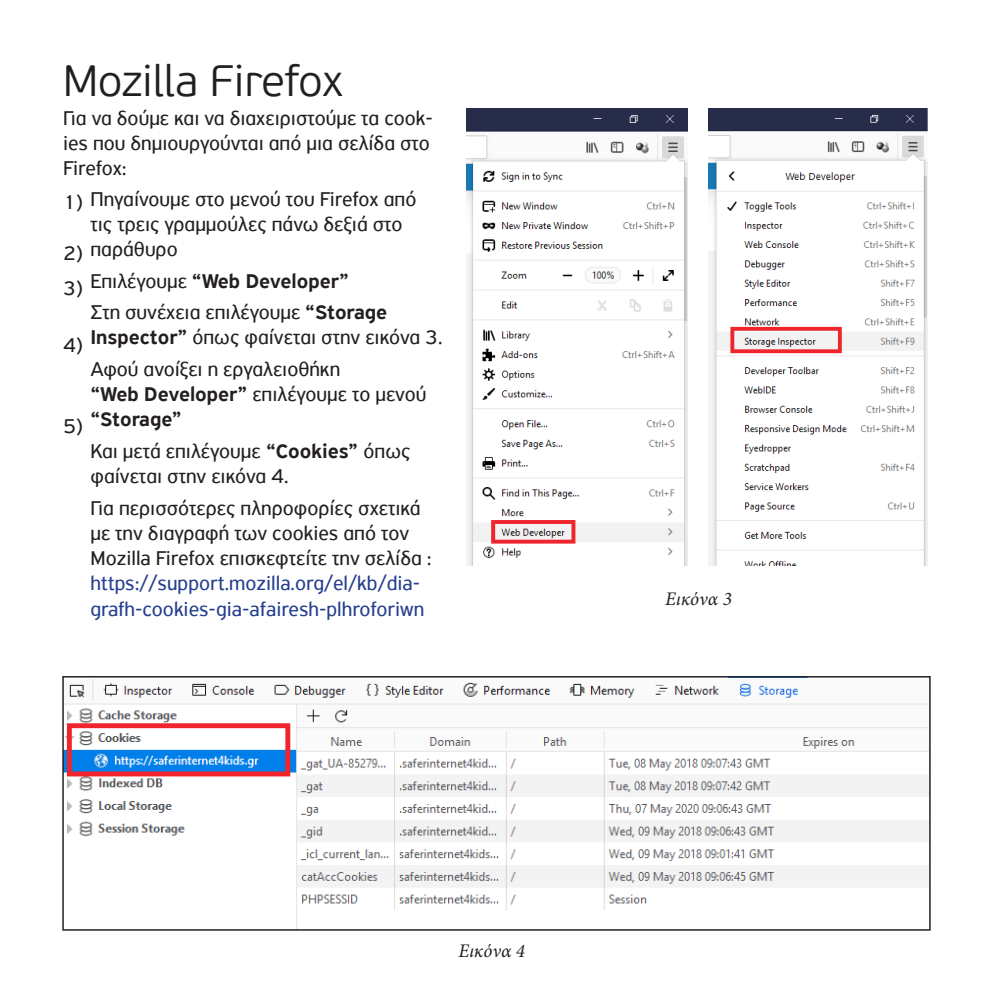
<style>
.page{position:relative;width:993px;height:993px;background:#fff}
.page>*{position:absolute;margin:0;border:0;box-sizing:border-box;transform-origin:0 0}
.t1{font:300 43.75px "PF Beau Sans Pro";color:#231f20}
.t2{font:21px/25.2px "PF Highway Sans Pro";color:#231f20}
.t3{font:21px/25.2px "PF Highway Sans Pro";color:#253f8e}
.t4{font:500 21px/25.2px "PF Highway Sans Pro";color:#231f20}
.t5{font:italic 19.25px "Minion Pro";letter-spacing:.005em;color:#231f20}
.s1{font-weight:400}
.s2{font-weight:500}
</style>
<div class="page">
<img style="left:466px;top:109px;width:221px;height:456px">
<img style="left:708px;top:109px;width:220px;height:456px">
<img style="left:64px;top:677px;width:864px;height:251px">
<div style="left:62px;top:675px;width:868px;height:255px;border:1px solid #231f20"></div>
<p class="t1" style="left:63px;top:56px;width:281px">Mozilla Firefox</p>
<p class="t2" style="left:63px;top:105px;width:371px">Για να δούμε και να διαχειριστούμε τα cook&shy;ies που δημιουργούνται από μια σελίδα στο<br>Firefox:</p>
<p class="t2" style="left:63px;top:189px;width:21px">1)</p>
<p class="t2" style="left:63px;top:240px;width:21px">2)</p>
<p class="t2" style="left:63px;top:275px;width:21px">3)</p>
<p class="t2" style="left:63px;top:332px;width:21px">4)</p>
<p class="t2" style="left:63px;top:413px;width:21px">5)</p>
<p class="t2" style="left:90px;top:186px;width:327px">Πηγαίνουμε στο μενού του Firefox από τις τρεις γραμμούλες πάνω δεξιά στο παράθυρο</p>
<p class="t4" style="left:90px;top:268px;width:260px"><span class="s1">Επιλέγουμε</span> “Web Developer”</p>
<p class="t2" style="left:90px;top:299px;width:298px">Στη συνέχεια επιλέγουμε <span class="s2">“Storage</span></p>
<p class="t2" style="left:90px;top:325px;width:354px"><span class="s2">Inspector”</span> όπως φαίνεται στην εικόνα 3.</p>
<p class="t2" style="left:90px;top:356px;width:251px">Αφού ανοίξει η εργαλειοθήκη</p>
<p class="t4" style="left:90px;top:382px;width:337px">“Web Developer” <span class="s1">επιλέγουμε το μενού </span>“Storage”</p>
<p class="t2" style="left:90px;top:438px;width:321px">Και μετά επιλέγουμε <span class="s2">“Cookies”</span> όπως φαίνεται στην εικόνα 4.</p>
<p class="t2" style="left:90px;top:495px;width:343px">Για περισσότερες πληροφορίες σχετικά με την διαγραφή των cookies από τον<br>Μοzilla Firefox επισκεφτείτε την σελίδα :</p>
<p class="t3" style="left:90px;top:570px;width:335px">https://support.mozilla.org/el/kb/dia&shy;grafh-cookies-gia-afairesh-plhroforiwn</p>
<p class="t5" style="left:458px;top:937px;width:68px">Εικόνα 4</p>
<p class="t5" style="left:665px;top:585px;width:68px">Εικόνα 3</p>
</div>
